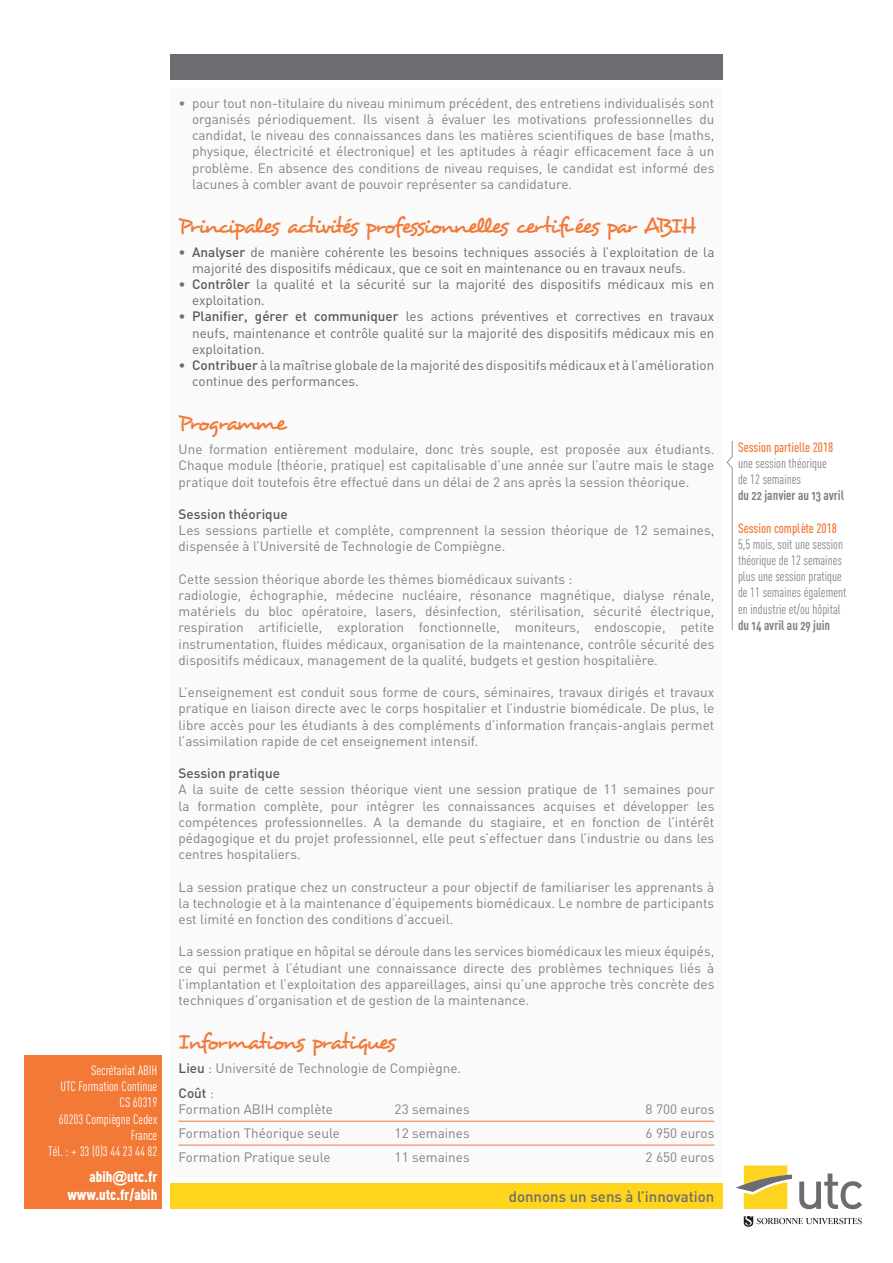
<style>
.page{position:relative;width:893px;height:1263px;background:#fff}
.page>*{position:absolute;margin:0;border:0;box-sizing:border-box;transform-origin:0 0}
.t1{font:22.5px "Desyrel";letter-spacing:-.08em;color:#f37937}
.t2{font:500 15px "DIN";color:#6c6d70}
.t3{font:900 15px "DIN Cond";color:#fff}
.t4{font:13.5px/16.2px "DIN";color:#808285;text-align:justify}
.t5{font:13.5px/16.2px "DIN";color:#6c6d70}
.t6{font:13.5px/16.2px "DIN Cond";color:#808285}
.t7{font:13.5px "DIN Cond";color:#fff}
.t8{font:500 13.5px "DIN";color:#57585a}
.t9{font:500 13.5px "DIN Cond";color:#f37937}
.t10{font:13.5px "DIN Cond Bold Alternate";color:#808285}
.s1{font-family:"Arial";font-weight:700}
.s2{font-weight:500;color:#57585a}
.s3{font-weight:400;color:#808285}
.s4{font-weight:500;color:#f37937}
.s5{font-family:"DIN Cond Bold Alternate"}
</style>
<div class="page">
<div style="left:170px;top:1183px;width:553px;height:26px;background:#fed41d"></div>
<div style="left:170px;top:54px;width:553px;height:26px;background:#6c6d70"></div>
<svg style="left:744px;top:1216px;width:118px;height:11px"></svg>
<svg style="left:799px;top:1173px;width:63px;height:36px"></svg>
<svg style="left:736px;top:1165px;width:56px;height:44px"></svg>
<div style="left:170px;top:88px;width:553px;height:1089px;background:#fafafa"></div>
<hr style="left:179px;top:1121px;width:535px;height:1px;background:#f37937">
<hr style="left:179px;top:1145px;width:535px;height:1px;background:#f37937">
<div style="left:24px;top:1056px;width:138px;height:153px;background:#f37937"></div>
<svg style="left:726px;top:440px;width:7px;height:190px"></svg>
<p class="t7" style="left:91px;top:1062px;width:68px">Secrétariat ABIH</p>
<p class="t7" style="left:60px;top:1078px;width:98px">UTC Formation Continue</p>
<p class="t7" style="left:120px;top:1095px;width:39px">CS 60319</p>
<p class="t7" style="left:59px;top:1111px;width:100px">60203 Compiègne Cedex</p>
<p class="t7" style="left:131px;top:1127px;width:28px">France</p>
<p class="t7" style="left:48px;top:1143px;width:111px">Tél. : + 33 (0)3 44 23 44 82</p>
<p class="t3" style="left:90px;top:1168px;width:69px">abih<span class="s1">@</span>utc.fr</p>
<p class="t3" style="left:67px;top:1186px;width:91px">www.utc.fr/abih</p>
<p class="t4" style="left:192px;top:94px;width:524px;text-indent:-14px">• pour tout non-titulaire du niveau minimum précédent, des entretiens individualisés sont organisés périodiquement. Ils visent à évaluer les motivations professionnelles du candidat, le niveau des connaissances dans les matières scientifiques de base (maths, physique, électricité et électronique) et les aptitudes à réagir efficacement face à un problème. En absence des conditions de niveau requises, le candidat est informé des lacunes à combler avant de pouvoir représenter sa candidature.</p>
<p class="t1" style="left:179px;top:212px;width:519px">Principales activités professionnelles certifiées par ABIH</p>
<p class="t5" style="left:192px;top:243px;width:524px;text-indent:-14px">• <span class="s2">Analyser</span> de manière cohérente les besoins techniques associés à l’exploitation de la majorité des dispositifs médicaux, que ce soit en maintenance ou en travaux neufs.</p>
<p class="t5" style="left:192px;top:276px;width:524px;text-indent:-14px">• <span class="s2">Contrôler</span> la qualité et la sécurité sur la majorité des dispositifs médicaux mis en exploitation.</p>
<p class="t5" style="left:192px;top:308px;width:524px;text-align:justify;text-indent:-14px">• <span class="s2">Planifier, gérer et communiquer</span> les actions préventives et correctives en travaux neufs, maintenance et contrôle qualité sur la majorité des dispositifs médicaux mis en exploitation.</p>
<p class="t5" style="left:192px;top:357px;width:524px;text-indent:-14px">• <span class="s2">Contribuer</span> à la maîtrise globale de la majorité des dispositifs médicaux et à l’amélioration continue des performances.</p>
<p class="t1" style="left:179px;top:409px;width:109px">Programme</p>
<p class="t4" style="left:179px;top:441px;width:537px">Une formation entièrement modulaire, donc très souple, est proposée aux étudiants.<br>Chaque module (théorie, pratique) est capitalisable d’une année sur l’autre mais le stage pratique doit toutefois être effectué dans un délai de 2 ans après la session théorique.</p>
<p class="t8" style="left:179px;top:505px;width:111px">Session théorique</p>
<p class="t4" style="left:179px;top:522px;width:537px">Les sessions partielle et complète, comprennent la session théorique de 12 semaines, dispensée à l’Université de Technologie de Compiègne.</p>
<p class="t4" style="left:179px;top:570px;width:396px">Cette session théorique aborde les thèmes biomédicaux suivants :</p>
<p class="t4" style="left:179px;top:587px;width:537px">radiologie, échographie, médecine nucléaire, résonance magnétique, dialyse rénale, matériels du bloc opératoire, lasers, désinfection, stérilisation, sécurité électrique, respiration artificielle, exploration fonctionnelle, moniteurs, endoscopie, petite instrumentation, fluides médicaux, organisation de la maintenance, contrôle sécurité des dispositifs médicaux, management de la qualité, budgets et gestion hospitalière.</p>
<p class="t4" style="left:179px;top:684px;width:537px">L’enseignement est conduit sous forme de cours, séminaires, travaux dirigés et travaux pratique en liaison directe avec le corps hospitalier et l’industrie biomédicale. De plus, le libre accès pour les étudiants à des compléments d’information français-anglais permet l’assimilation rapide de cet enseignement intensif.</p>
<p class="t8" style="left:179px;top:765px;width:103px">Session pratique</p>
<p class="t4" style="left:179px;top:781px;width:537px">A la suite de cette session théorique vient une session pratique de 11 semaines pour la formation complète, pour intégrer les connaissances acquises et développer les compétences professionnelles. A la demande du stagiaire, et en fonction de l’intérêt pédagogique et du projet professionnel, elle peut s’effectuer dans l’industrie ou dans les centres hospitaliers.</p>
<p class="t4" style="left:179px;top:878px;width:537px">La session pratique chez un constructeur a pour objectif de familiariser les apprenants à la technologie et à la maintenance d’équipements biomédicaux. Le nombre de participants est limité en fonction des conditions d’accueil.</p>
<p class="t4" style="left:179px;top:943px;width:537px">La session pratique en hôpital se déroule dans les services biomédicaux les mieux équipés, ce qui permet à l’étudiant une connaissance directe des problèmes techniques liés à l’implantation et l’exploitation des appareillages, ainsi qu’une approche très concrète des techniques d’organisation et de gestion de la maintenance.</p>
<p class="t1" style="left:179px;top:1028px;width:218px">Informations pratiques</p>
<p class="t4" style="left:179px;top:1060px;width:284px"><span class="s2">Lieu</span> : Université de Technologie de Compiègne.</p>
<p class="t8" style="left:179px;top:1084px;width:37px">Coût <span class="s3">:</span></p>
<p class="t4" style="left:179px;top:1101px;width:156px">Formation ABIH complète</p>
<p class="t4" style="left:395px;top:1101px;width:77px">23 semaines</p>
<p class="t4" style="left:646px;top:1101px;width:70px">8 700 euros</p>
<p class="t4" style="left:179px;top:1124px;width:163px">Formation Théorique seule</p>
<p class="t4" style="left:395px;top:1124px;width:77px">12 semaines</p>
<p class="t4" style="left:646px;top:1124px;width:70px">6 950 euros</p>
<p class="t4" style="left:179px;top:1148px;width:153px">Formation Pratique seule</p>
<p class="t4" style="left:395px;top:1148px;width:77px">11 semaines</p>
<p class="t4" style="left:646px;top:1148px;width:70px">2 650 euros</p>
<p class="t2" style="left:509px;top:1187px;width:207px">donnons un sens à l’innovation</p>
<p class="t6" style="left:738px;top:439px;width:108px"><span class="s4">Session partielle 2018 </span>une session théorique<br>de 12 semaines<br><span class="s5">du 22 janvier au 13 avril</span></p>
<p class="t9" style="left:738px;top:520px;width:100px">Session complète 2018</p>
<p class="t6" style="left:738px;top:536px;width:110px">5,5 mois, soit une session théorique de 12 semaines plus une session pratique de 11 semaines également en industrie et/ou hôpital</p>
<p class="t10" style="left:738px;top:617px;width:94px">du 14 avril au 29 juin</p>
</div>
